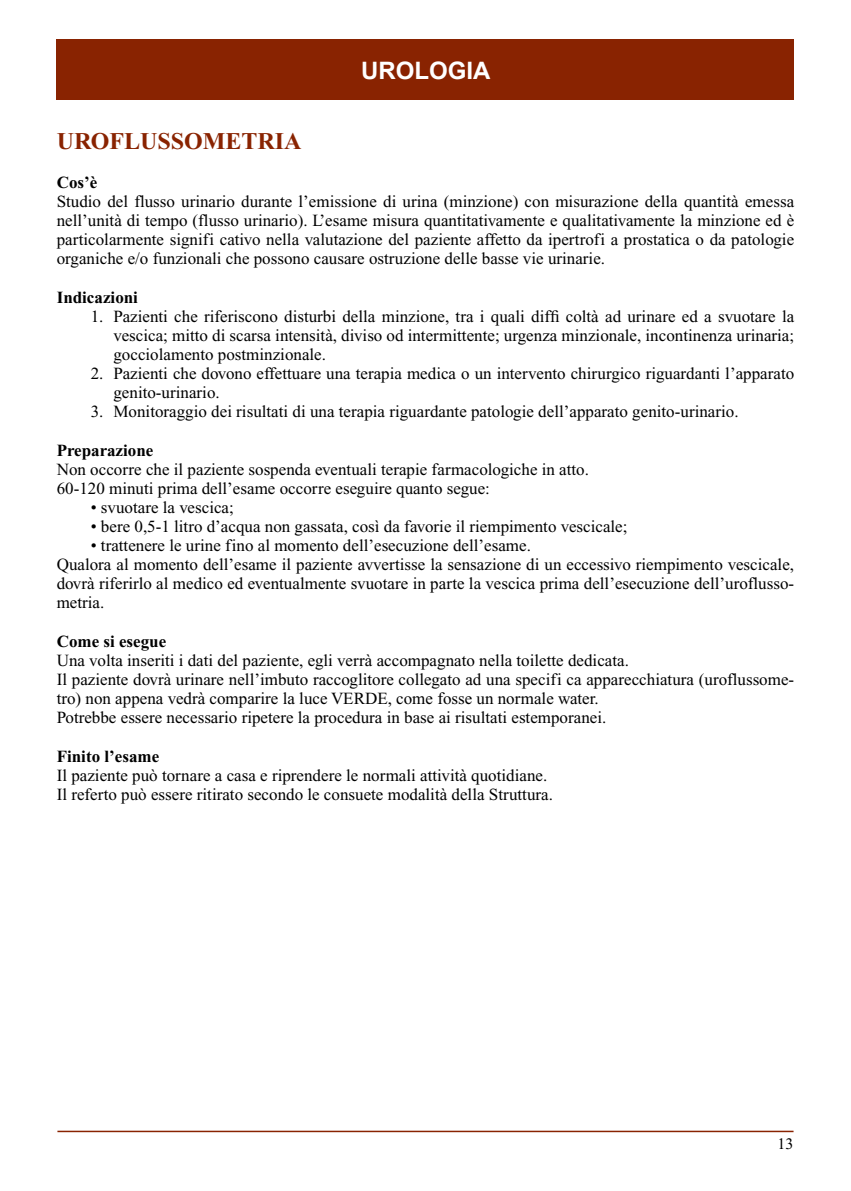
<style>
.page{position:relative;width:851px;height:1191px;background:#fff}
.page>*{position:absolute;margin:0;border:0;box-sizing:border-box;transform-origin:0 0}
.t1{font:700 24px "Times New Roman";color:#892301}
.t2{font:700 24px "Arial";color:#fff}
.t3{font:17px/19px "Times New Roman";color:#000}
.t4{font:700 17px "Times New Roman";color:#000}
.t5{font:16px "Times New Roman";color:#000}
</style>
<div class="page">
<hr style="left:57px;top:1130px;width:736px;height:2px;background:#892301">
<div style="left:57px;top:40px;width:737px;height:60px;background:#892301"></div>
<h1 class="t2" style="left:361px;top:55px;width:131px">UROLOGIA</h1>
<h1 class="t1" style="left:57px;top:128px;width:246px">UROFLUSSOMETRIA</h1>
<p class="t4" style="left:57px;top:173px;width:42px">Cos’è</p>
<p class="t3" style="left:57px;top:192px;width:738px;text-align:justify">Studio del flusso urinario durante l’emissione di urina (minzione) con misurazione della quantità emessa nell’unità di tempo (flusso urinario). L’esame misura quantitativamente e qualitativamente la minzione ed è particolarmente signifi cativo nella valutazione del paziente affetto da ipertrofi a prostatica o da patologie organiche e/o funzionali che possono causare ostruzione delle basse vie urinarie.</p>
<p class="t4" style="left:57px;top:288px;width:83px">Indicazioni</p>
<p class="t3" style="left:113px;top:307px;width:682px;text-align:justify;text-indent:-23px">1. Pazienti che riferiscono disturbi della minzione, tra i quali diffi coltà ad urinare ed a svuotare la vescica; mitto di scarsa intensità, diviso od intermittente; urgenza minzionale, incontinenza urinaria; gocciolamento postminzionale.</p>
<p class="t3" style="left:113px;top:364px;width:682px;text-indent:-23px">2. Pazienti che dovono effettuare una terapia medica o un intervento chirurgico riguardanti l’apparato genito-urinario.</p>
<p class="t3" style="left:91px;top:402px;width:649px">3. Monitoraggio dei risultati di una terapia riguardante patologie dell’apparato genito-urinario.</p>
<p class="t4" style="left:57px;top:441px;width:98px">Preparazione</p>
<p class="t3" style="left:57px;top:460px;width:533px">Non occorre che il paziente sospenda eventuali terapie farmacologiche in atto.<br>60-120 minuti prima dell’esame occorre eseguire quanto segue:</p>
<p class="t3" style="left:91px;top:498px;width:145px">• svuotare la vescica;</p>
<p class="t3" style="left:91px;top:517px;width:538px">• bere 0,5-1 litro d’acqua non gassata, così da favorie il riempimento vescicale;</p>
<p class="t3" style="left:57px;top:536px;width:738px;text-indent:34px">• trattenere le urine fino al momento dell’esecuzione dell’esame.<br>Qualora al momento dell’esame il paziente avvertisse la sensazione di un eccessivo riempimento vescicale, dovrà riferirlo al medico ed eventualmente svuotare in parte la vescica prima dell’esecuzione dell’uroflusso&shy;metria.</p>
<p class="t4" style="left:57px;top:632px;width:111px">Come si esegue</p>
<p class="t3" style="left:57px;top:651px;width:739px">Una volta inseriti i dati del paziente, egli verrà accompagnato nella toilette dedicata.<br>Il paziente dovrà urinare nell’imbuto raccoglitore collegato ad una specifi ca apparecchiatura (uroflussome&shy;tro) non appena vedrà comparire la luce VERDE, come fosse un normale water.<br>Potrebbe essere necessario ripetere la procedura in base ai risultati estemporanei.</p>
<p class="t4" style="left:57px;top:747px;width:104px">Finito l’esame</p>
<p class="t3" style="left:57px;top:766px;width:497px">Il paziente può tornare a casa e riprendere le normali attività quotidiane.<br>Il referto può essere ritirato secondo le consuete modalità della Struttura.</p>
<p class="t5" style="left:777px;top:1135px;width:17px">13</p>
</div>
